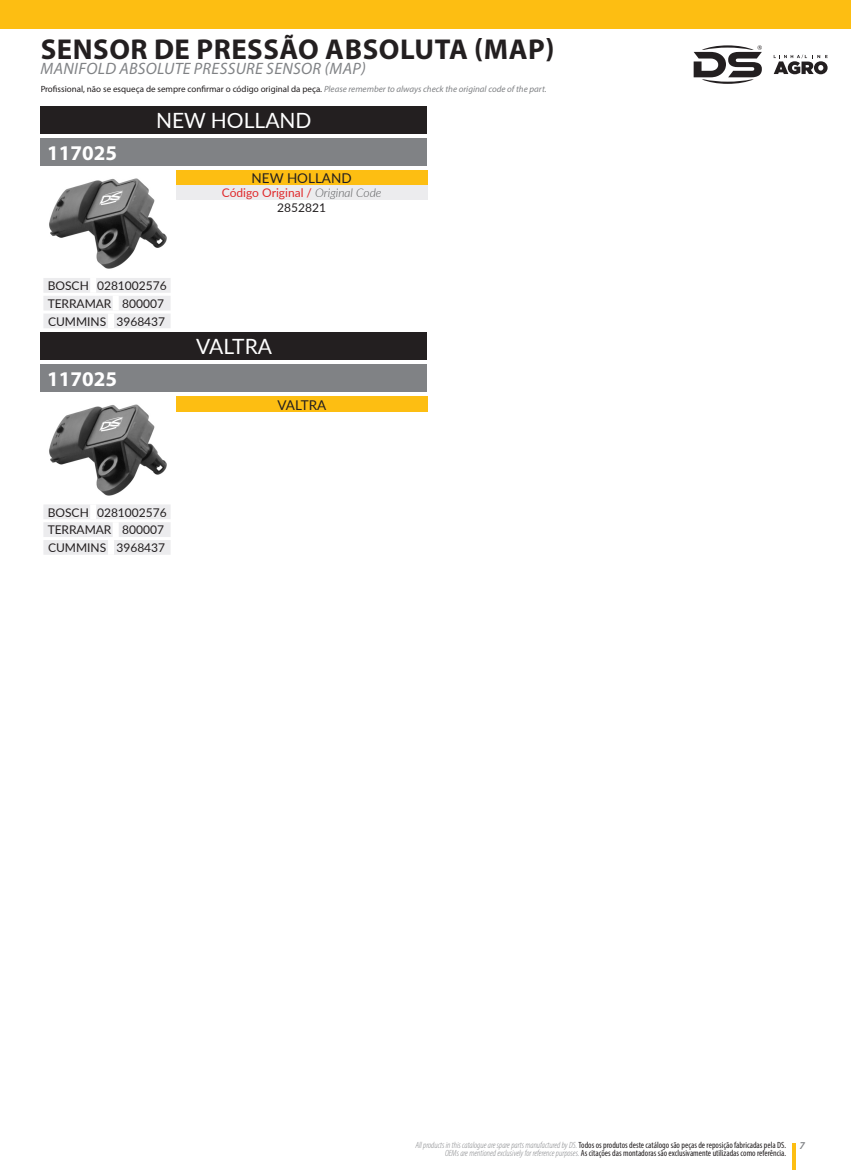
<style>
.page{position:relative;width:851px;height:1170px;background:#fff}
.page>*{position:absolute;margin:0;border:0;box-sizing:border-box;transform-origin:0 0}
.Titulo{font:700 28.8px "Myriad Pro";letter-spacing:.02em;color:#231f20}
.t1{font:21px "Lato";color:#fff}
.t2{font:700 21px "Myriad Pro";color:#fff}
.Titulo-2{font:italic 16.5px "Myriad Pro";letter-spacing:.02em;color:#808285}
.t3{font:13.5px "Lato";color:#231f20}
.t4{font:12px "Lato";color:#231f20}
.t5{font:12px "Lato";color:#e0282a}
.t6{font:italic 600 10.5px "Myriad Pro";color:#808285}
.t7{font:condensed 9px/7.5px "Myriad Pro";color:#231f20;text-align:right}
.t8{font:9px "Myriad Pro";color:#231f20}
.s1{font-style:italic}
.s2{font-style:italic;color:#808285}
.s3{font-weight:300;font-style:italic;color:#57585a}
.s4{font-weight:300;font-style:italic;color:#808285}
</style>
<div class="page">
<svg style="left:792px;top:1143px;width:3px;height:26px"></svg>
<svg style="left:693px;top:45px;width:68px;height:39px"></svg>
<svg style="left:773px;top:55px;width:54px;height:19px"></svg>
<div style="left:176px;top:170px;width:251px;height:16px;background:#fdbe12"></div>
<div style="left:176px;top:186px;width:251px;height:14px;background:#ececee"></div>
<div style="left:176px;top:396px;width:251px;height:16px;background:#fdbe12"></div>
<div style="left:0;top:0;width:850px;height:28px;background:#fdbe12"></div>
<div style="left:40px;top:138px;width:387px;height:27px;background:#808285"></div>
<div style="left:40px;top:364px;width:387px;height:28px;background:#808285"></div>
<img style="left:49px;top:178px;width:118px;height:91px">
<img style="left:49px;top:404px;width:118px;height:92px">
<div style="left:40px;top:106px;width:387px;height:28px;background:#231f20"></div>
<div style="left:40px;top:333px;width:387px;height:27px;background:#231f20"></div>
<svg style="left:43px;top:504px;width:127px;height:50px"></svg>
<div style="left:108px;top:540px;width:6px;height:14px;background:#fff"></div>
<svg style="left:43px;top:278px;width:127px;height:50px"></svg>
<div style="left:108px;top:313px;width:6px;height:15px;background:#fff"></div>
<p class="Titulo" style="left:41px;top:30px;width:515px">SENSOR DE PRESSÃO ABSOLUTA (MAP)</p>
<p class="Titulo-2" style="left:41px;top:58px;width:326px">MANIFOLD ABSOLUTE PRESSURE SENSOR (MAP)</p>
<p class="t8" style="left:40px;top:84px;width:507px">Profissional, não se esqueça de sempre confirmar o código original da peça<span class="s1">.</span> <span class="s2">Please remember to always check the original code of the part.</span></p>
<p class="t2" style="left:47px;top:139px;width:71px">117025</p>
<p class="t1" style="left:156px;top:105px;width:157px">NEW HOLLAND</p>
<p class="t3" style="left:251px;top:168px;width:102px">NEW HOLLAND</p>
<p class="t5" style="left:222px;top:184px;width:161px">Código Original / <span class="s3">Original Code</span></p>
<p class="t4" style="left:277px;top:199px;width:50px">2852821</p>
<p class="t4" style="left:48px;top:277px;width:43px">BOSCH</p>
<p class="t4" style="left:97px;top:277px;width:71px">0281002576</p>
<p class="t4" style="left:48px;top:295px;width:65px">TERRAMAR</p>
<p class="t4" style="left:122px;top:295px;width:43px">800007</p>
<p class="t4" style="left:48px;top:313px;width:60px">CUMMINS</p>
<p class="t4" style="left:116px;top:313px;width:50px">3968437</p>
<p class="t2" style="left:47px;top:365px;width:71px">117025</p>
<p class="t1" style="left:196px;top:332px;width:77px">VALTRA</p>
<p class="t3" style="left:277px;top:395px;width:50px">VALTRA</p>
<p class="t4" style="left:48px;top:503px;width:43px">BOSCH</p>
<p class="t4" style="left:97px;top:503px;width:71px">0281002576</p>
<p class="t4" style="left:48px;top:521px;width:65px">TERRAMAR</p>
<p class="t4" style="left:122px;top:521px;width:43px">800007</p>
<p class="t4" style="left:48px;top:539px;width:60px">CUMMINS</p>
<p class="t4" style="left:116px;top:539px;width:50px">3968437</p>
<p class="t7" style="left:415px;top:1141px;width:372px"><span class="s4">All products in this catalogue are spare parts manufactured by DS.</span> Todos os produtos deste catálogo são peças de reposição fabricadas pela DS.<br><span class="s4">OEMs are mentioned exclusively for reference purposes.</span> As citações das montadoras são exclusivamente utilizadas como referência.</p>
<p class="t6" style="left:799px;top:1139px;width:7px">7</p>
</div>
